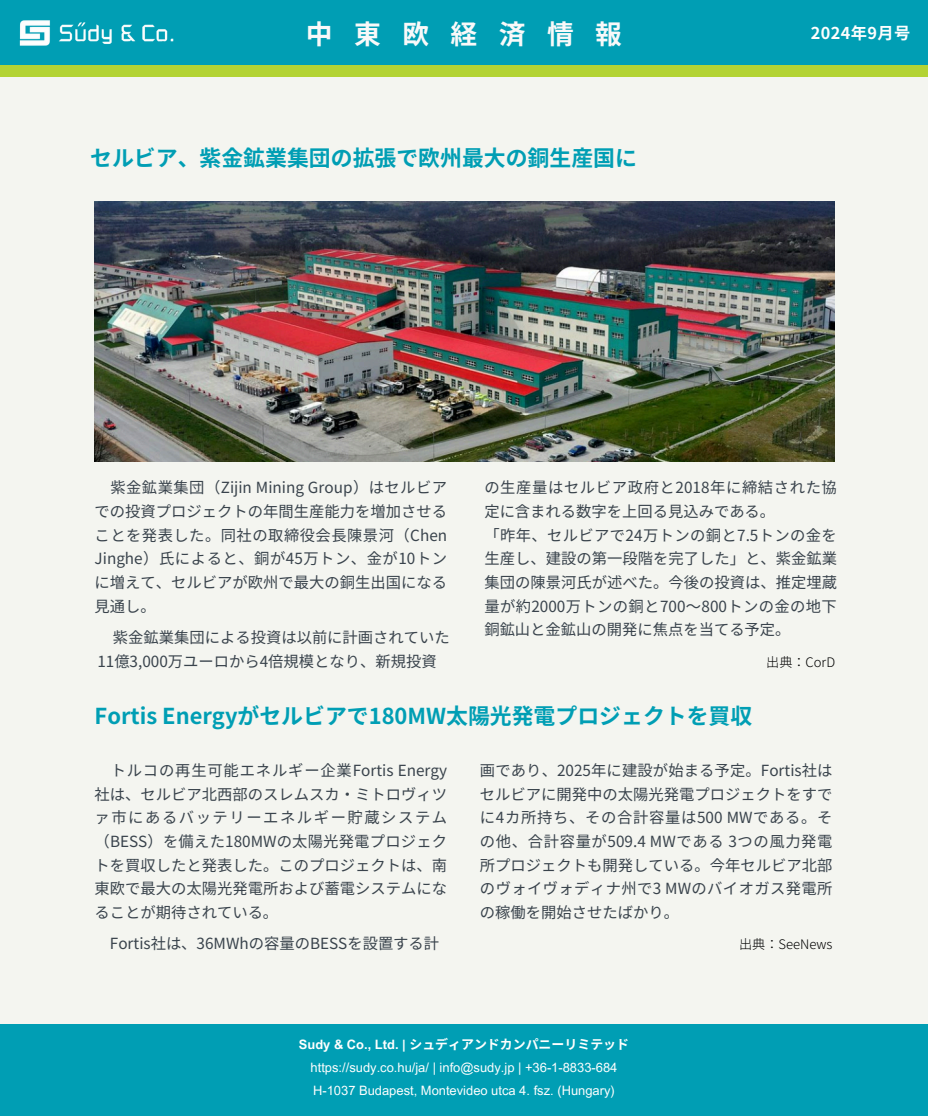
<style>
.page{position:relative;width:928px;height:1116px;background:#f4f5f0}
.page>*{position:absolute;margin:0;border:0;box-sizing:border-box;transform-origin:0 0}
.t1{font:700 26.78px "Noto Sans JP";letter-spacing:.8em;color:#f9f9f9}
.t2{font:700 21.88px "Noto Sans JP";color:#009eb4}
.t3{font:700 16.28px "Noto Sans JP";letter-spacing:.025em;color:#fdfefe}
.t4{font:15.31px/23.6px "Noto Sans JP";color:#39434c;text-align:justify}
.t5{font:300 13.12px "Noto Sans JP";color:#000}
.t6{font:12.95px "Arial MT Pro";color:#fdfefe}
.t7{font:700 12.95px "Noto Sans CJ Ksc";color:#fdfefe}
.s1{font-family:"Arial MT Pro"}
</style>
<div class="page">
<div style="left:0;top:0;width:928px;height:71px;background:#009eb4"></div>
<img style="left:19px;top:20px;width:155px;height:26px">
<div style="left:0;top:1024px;width:928px;height:92px;background:#009eb4"></div>
<div style="left:0;top:65px;width:928px;height:12px;background:#b3d334"></div>
<img style="left:95px;top:202px;width:740px;height:259px">
<h3 class="t1" style="left:306px;top:12px;width:318px">中東欧経済情報</h3>
<h2 class="t3" style="left:811px;top:20px;width:101px">2024年9月号</h2>
<p class="t2" style="left:90px;top:140px;width:548px">セルビア、紫金鉱業集団の拡張で欧州最大の銅生産国に</p>
<h4 class="t4" style="left:95px;top:475px;width:354px;text-indent:16px">紫金鉱業集団（Zijin Mining Group）はセルビアでの投資プロジェクトの年間生産能力を増加させることを発表した。同社の取締役会長陳景河（Chen Jinghe）氏によると、銅が45万トン、金が10トンに増えて、セルビアが欧州で最大の銅生出国になる見通し。</h4>
<p class="t4" style="left:97px;top:624px;width:354px;text-indent:15px">紫金鉱業集団による投資は以前に計画されていた<br>11億3,000万ユーロから4倍規模となり、新規投資</p>
<h4 class="t4" style="left:484px;top:475px;width:354px;text-align:left">の生産量はセルビア政府と2018年に締結された協定に含まれる数字を上回る見込みである。<br>「昨年、セルビアで24万トンの銅と7.5トンの金を生産し、建設の第一段階を完了した」と、紫金鉱業集団の陳景河氏が述べた。今後の投資は、推定埋蔵量が約2000万トンの銅と700〜800トンの金の地下銅鉱山と金鉱山の開発に焦点を当てる予定。</h4>
<h4 class="t5" style="left:766px;top:651px;width:70px">出典：CorD</h4>
<h4 class="t2" style="left:95px;top:699px;width:659px">Fortis Energyがセルビアで180MW太陽光発電プロジェクトを買収</h4>
<p class="t4" style="left:95px;top:757px;width:354px;text-indent:16px">トルコの再生可能エネルギー企業Fortis Energy社は、セルビア北西部のスレムスカ・ ミトロヴィツァ市にあるバッテリーエネルギー貯蔵システム（BESS）を備えた180MWの太陽光発電プロジェクトを買収したと発表した。このプロジェクトは、南東欧で最大の太陽光発電所および蓄電システムになることが期待されている。</p>
<h2 class="t4" style="left:480px;top:757px;width:354px">画であり、2025年に建設が始まる予定。Fortis社はセルビアに開発中の太陽光発電プロジェクトをすでに4カ所持ち、その合計容量は500 MWである。その他、合計容量が509.4 MWである 3つの風力発電所プロジェクトも開発している。今年セルビア北部のヴォイヴォディナ州で3 MWのバイオガス発電所の稼働を開始させたばかり。</h2>
<h4 class="t5" style="left:739px;top:934px;width:95px">出典：SeeNews</h4>
<p class="t4" style="left:110px;top:931px;width:331px">Fortis社は、36MWhの容量のBESSを設置する計</p>
<h4 class="t7" style="left:299px;top:1034px;width:332px"><span class="s1">Sudy &amp; Co., Ltd. |</span> シュディアンドカンパニーリミテッド</h4>
<p class="t6" style="left:311px;top:1063px;width:308px">https://sudy.co.hu/ja/ | info@sudy.jp | +36-1-8833-684</p>
<p class="t6" style="left:313px;top:1086px;width:303px">H-1037 Budapest, Montevideo utca 4. fsz. (Hungary)</p>
</div>
